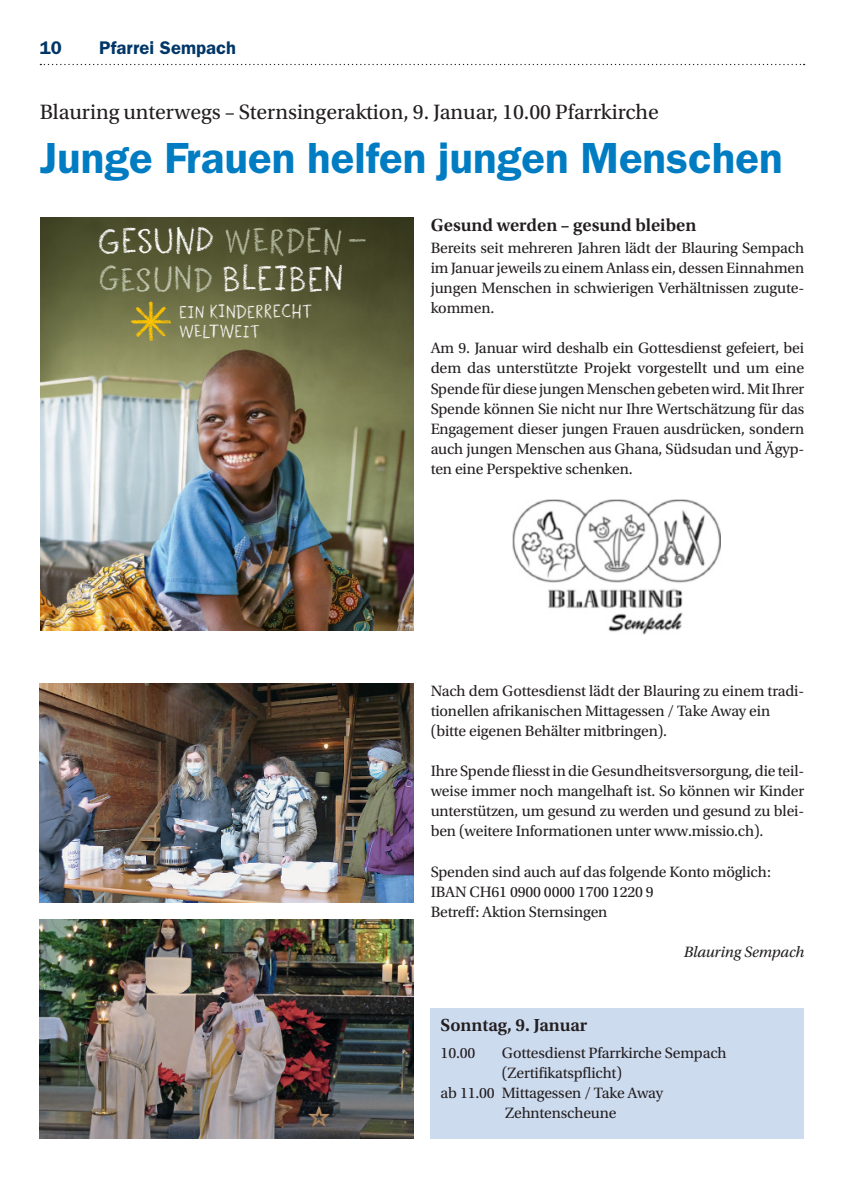
<style>
.page{position:relative;width:844px;height:1191px;background:#fff}
.page>*{position:absolute;margin:0;border:0;box-sizing:border-box;transform-origin:0 0}
.t1{font:600 43.75px "ITC Franklin Gothic Std";color:#007cc2}
.t2{font:43.4px "Sternsinger";color:#fdc300}
.t3{font:30.97px "Sternsinger";color:#fff}
.t4{font:30.45px "Sternsinger";color:#b4b99f}
.t5{font:21.88px "Utopia Std";color:#231f20}
.t6{font:600 18.38px "Utopia Std";color:#231f20}
.t7{font:600 18.38px "ITC Franklin Gothic Std";letter-spacing:.005em;color:#003667}
.t8{font:16.62px "Sternsinger";color:#fff}
.t9{font:15.75px/20.1px "Utopia Std";letter-spacing:-.01em;color:#231f20}
.t10{font:italic 15.75px "Utopia Std";letter-spacing:-.01em;color:#231f20}
.t11{font:15.75px "Sternsinger";color:#fff}
.s1{font-size:29.4px;color:#fff}
.s2{color:#fff}
.s3{font-size:29.93px;color:#fff}
.s4{font-size:31.68px;color:#fff}
.s5{font-size:30.97px}
.s6{font-size:29.57px;color:#c0c5af}
.s7{font-size:30.1px;color:#c0c5af}
.s8{color:#c0c5af}
.s9{font-size:29.75px;color:#c0c5af}
.s10{font-size:30.28px;color:#c0c5af}
.s11{font-size:30.1px}
.s12{font-size:30.45px}
.s13{font-size:31.5px}
.s14{font-size:15.58px}
.s15{font-size:16.45px}
.s16{font-size:17.15px}
.s17{font-size:16.8px}
.s18{font-size:15.05px}
.s19{font-size:14.35px}
.s20{font-size:16.1px}
.s21{font-size:15.22px}
.s22{font-size:14.7px}
.s23{font-size:15.75px}
</style>
<div class="page">
<svg style="left:40px;top:64px;width:764px;height:1px"></svg>
<img style="left:41px;top:217px;width:372px;height:413px">
<img style="left:512px;top:499px;width:209px;height:136px">
<img style="left:40px;top:683px;width:373px;height:219px">
<div style="left:430px;top:1007px;width:374px;height:131px;background:#cddbef"></div>
<img style="left:40px;top:919px;width:373px;height:219px">
<p class="t7" style="left:40px;top:37px;width:24px">10</p>
<p class="t7" style="left:99px;top:37px;width:138px">Pfarrei Sempach</p>
<h3 class="t5" style="left:40px;top:100px;width:620px">Blauring unterwegs – Sternsingeraktion, 9. Januar, 10.00 Pfarrkirche</h3>
<h1 class="t1" style="left:40px;top:132px;width:744px">Junge Frauen helfen jungen Menschen</h1>
<p class="t6" style="left:430px;top:214px;width:267px">Gesund werden – gesund bleiben</p>
<p class="t9" style="left:430px;top:238px;width:375px">Bereits seit mehreren Jahren lädt der Blauring Sempach im Januar jeweils zu einem Anlass ein, dessen Einnahmen jungen Menschen in schwierigen Verhältnissen zugute&shy;kommen.</p>
<p class="t9" style="left:430px;top:338px;width:375px;text-align:justify">Am 9. Januar wird deshalb ein Gottesdienst gefeiert, bei dem das unterstützte Projekt vorgestellt und um eine Spende für diese jungen Menschen gebeten wird. Mit Ihrer Spende können Sie nicht nur Ihre Wertschätzung für das Engagement dieser jungen Frauen ausdrücken, sondern auch jungen Menschen aus Ghana, Südsudan und Ägyp&shy;ten eine Perspektive schenken.</p>
<h3 class="t4" style="left:98px;top:219px;width:272px"><span class="s1">G</span><span class="s2">ES</span><span class="s3">U</span><span class="s4">N</span><span class="s2">D</span> WE<span class="s5">RDE</span>N –</h3>
<h3 class="t3" style="left:98px;top:257px;width:248px"><span class="s6">G</span><span class="s7">E</span><span class="s8">S</span><span class="s7">U</span><span class="s9">N</span><span class="s10">D</span> BL<span class="s11">E</span><span class="s12">I</span>B<span class="s11">E</span><span class="s13">N</span></h3>
<p class="t11" style="left:179px;top:320px;width:83px">W<span class="s14">E</span><span class="s15">L</span><span class="s16">T</span><span class="s17">W</span><span class="s18">E</span><span class="s19">I</span><span class="s20">T</span></p>
<h2 class="t2" style="left:129px;top:292px;width:45px">*</h2>
<p class="t8" style="left:179px;top:299px;width:135px"><span class="s21">E</span><span class="s22">I</span><span class="s21">N</span> <span class="s20">K</span><span class="s23">I</span><span class="s20">N</span><span class="s16">D</span><span class="s21">E</span>RR<span class="s23">E</span><span class="s16">C</span>HT</p>
<p class="t9" style="left:430px;top:680px;width:375px">Nach dem Gottesdienst lädt der Blauring zu einem tradi&shy;tionellen afrikanischen Mittagessen / Take Away ein (bitte eigenen Behälter mitbringen).</p>
<p class="t9" style="left:430px;top:761px;width:375px;text-align:justify">Ihre Spende fliesst in die Gesundheitsversorgung, die teil&shy;weise immer noch mangelhaft ist. So können wir Kinder unterstützen, um gesund zu werden und gesund zu blei&shy;ben (weitere Informationen unter www.missio.ch).</p>
<p class="t9" style="left:430px;top:862px;width:342px">Spenden sind auch auf das folgende Konto möglich:<br>IBAN CH61 0900 0000 1700 1220 9<br>Betreff: Aktion Sternsingen</p>
<p class="t10" style="left:683px;top:943px;width:122px">Blauring Sempach</p>
<p class="t6" style="left:440px;top:1014px;width:148px">Sonntag, 9. Januar</p>
<p class="t9" style="left:440px;top:1043px;width:36px">10.00</p>
<p class="t9" style="left:502px;top:1043px;width:226px">Gottesdienst Pfarrkirche Sempach</p>
<p class="t9" style="left:502px;top:1063px;width:121px">(Zertifikatspflicht)</p>
<p class="t9" style="left:440px;top:1083px;width:224px">ab 11.00 Mittagessen / Take Away</p>
<p class="t9" style="left:505px;top:1103px;width:113px">Zehntenscheune</p>
</div>
